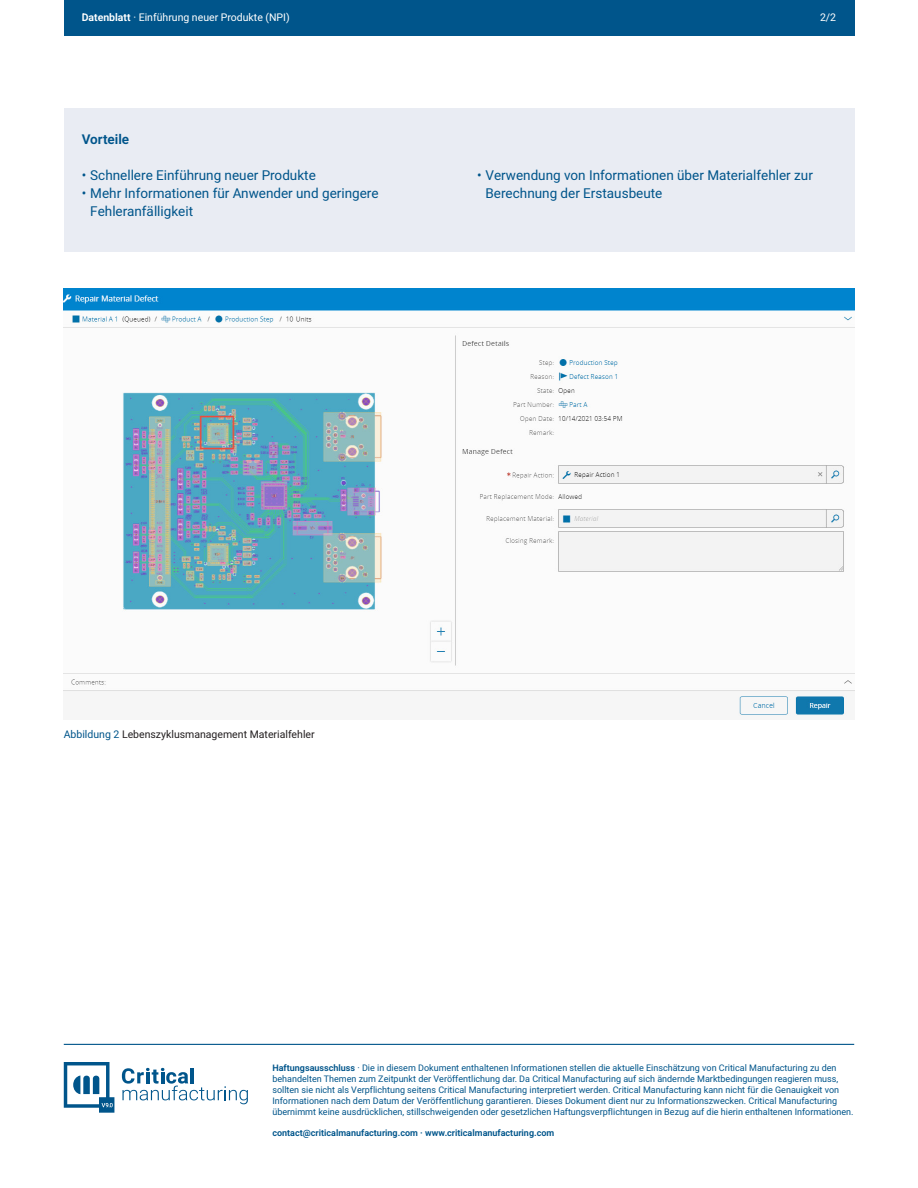
<style>
.page{position:relative;width:918px;height:1188px;background:#fff}
.page>*{position:absolute;margin:0;border:0;box-sizing:border-box;transform-origin:0 0}
.t1{font:13.5px/18px "Heebo";color:#00558b}
.Texto_corrido_9pt_Re{font:600 13.5px "Heebo";color:#00558b}
.Texto_corrido_9pt_Re-2{font:10.5px "Heebo";color:#231f20}
.Texto_corrido_9pt_Re-3{font:10.5px "Heebo";color:#fff}
.t2{font:9px/10.8px "Heebo";color:#00558b}
.t3{font:600 9px "Heebo";color:#00558b}
.s1{font-weight:600}
.s2{color:#00558b}
</style>
<div class="page">
<div style="left:64px;top:108px;width:790px;height:144px;background:#e9ecf3"></div>
<div style="left:64px;top:0;width:790px;height:36px;background:#00558b"></div>
<svg style="left:122px;top:1068px;width:126px;height:36px"></svg>
<svg style="left:64px;top:1062px;width:50px;height:51px"></svg>
<img style="left:64px;top:288px;width:790px;height:428px">
<hr style="left:64px;top:1044px;width:790px;height:1px;background:#00558b">
<p class="Texto_corrido_9pt_Re-3" style="left:82px;top:10px;width:209px"><span class="s1">Datenblatt</span> · Einführung neuer Produkte (NPI)</p>
<p class="Texto_corrido_9pt_Re" style="left:82px;top:130px;width:49px">Vorteile</p>
<p class="t1" style="left:82px;top:166px;width:236px">• Schnellere Einführung neuer Produkte</p>
<p class="t1" style="left:90px;top:184px;width:290px;text-indent:-9px">• Mehr Informationen für Anwender und geringere<br>Fehleranfälligkeit</p>
<p class="Texto_corrido_9pt_Re-3" style="left:820px;top:10px;width:18px">2/2</p>
<p class="t1" style="left:486px;top:166px;width:329px;text-indent:-9px">• Verwendung von Informationen über Materialfehler zur<br>Berechnung der Erstausbeute</p>
<p class="Texto_corrido_9pt_Re-2" style="left:64px;top:727px;width:252px"><span class="s2">Abbildung 2</span> Lebenszyklusmanagement Materialfehler</p>
<p class="t2" style="left:272px;top:1063px;width:583px"><span class="s1">Haftungsausschluss</span> · Die in diesem Dokument enthaltenen Informationen stellen die aktuelle Einschätzung von Critical Manufacturing zu den behandelten Themen zum Zeitpunkt der Veröffentlichung dar. Da Critical Manufacturing auf sich ändernde Marktbedingungen reagieren muss, sollten sie nicht als Verpflichtung seitens Critical Manufacturing interpretiert werden. Critical Manufacturing kann nicht für die Genauigkeit von Informationen nach dem Datum der Veröffentlichung garantieren. Dieses Dokument dient nur zu Informationszwecken. Critical Manufacturing übernimmt keine ausdrücklichen, stillschweigenden oder gesetzlichen Haftungsverpflichtungen in Bezug auf die hierin enthaltenen Informationen.</p>
<p class="t3" style="left:272px;top:1127px;width:283px">contact@criticalmanufacturing.com · www.criticalmanufacturing.com</p>
</div>
